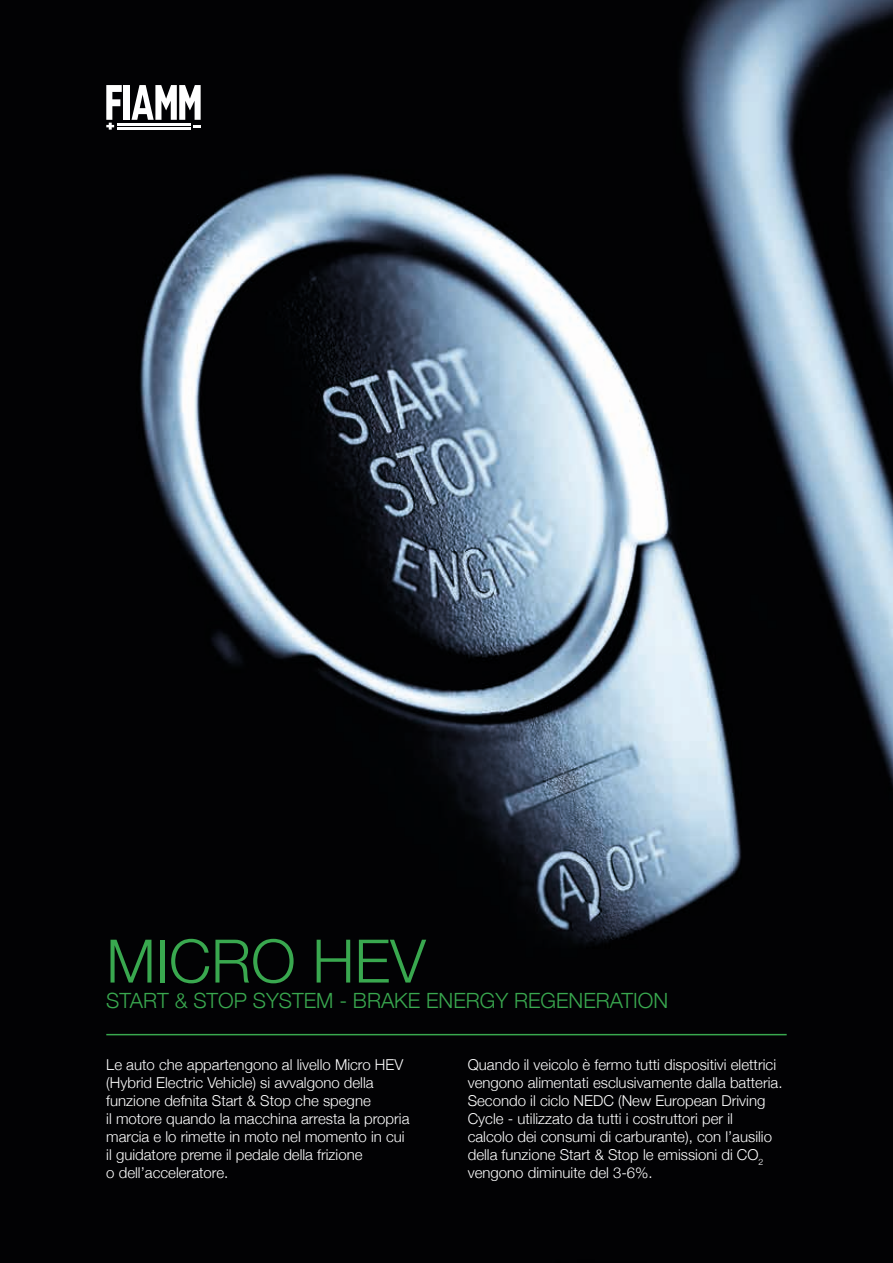
<style>
.page{position:relative;width:893px;height:1263px;background:#fff}
.page>*{position:absolute;margin:0;border:0;box-sizing:border-box;transform-origin:0 0}
.t1{font:300 60px "Helvetica Neue";color:#39a84f}
.t2{font:300 21px "Helvetica Neue";color:#39a84f}
.t3{font:300 15px/18px "Helvetica Neue";color:#fff}
</style>
<div class="page">
<img style="left:0;top:0;width:893px;height:1263px">
<hr style="left:106px;top:1034px;width:681px;height:1px;background:#39a84f">
<hr style="left:117px;top:123px;width:73px;height:2px;background:#fff">
<hr style="left:117px;top:127px;width:73px;height:2px;background:#fff">
<div style="left:124px;top:85px;width:6px;height:35px;background:#fff"></div>
<svg style="left:132px;top:85px;width:69px;height:42px"></svg>
<svg style="left:106px;top:85px;width:16px;height:45px"></svg>
<h1 class="t1" style="left:106px;top:913px;width:321px">MICRO HEV</h1>
<h2 class="t2" style="left:106px;top:983px;width:563px">START &amp; STOP SYSTEM - BRAKE ENERGY REGENERATION</h2>
<p class="t3" style="left:106px;top:1054px;width:305px">Le auto che appartengono al livello Micro HEV (Hybrid Electric Vehicle) si avvalgono della funzione defnita Start &amp; Stop che spegne<br>il motore quando la macchina arresta la propria marcia e lo rimette in moto nel momento in cui il guidatore preme il pedale della frizione<br>o dell’acceleratore.</p>
<p class="t3" style="left:468px;top:1054px;width:316px">Quando il veicolo è fermo tutti dispositivi elettrici vengono alimentati esclusivamente dalla batteria.<br>Secondo il ciclo NEDC (New European Driving Cycle - utilizzato da tutti i costruttori per il<br>calcolo dei consumi di carburante), con l’ausilio della funzione Start &amp; Stop le emissioni di CO<sub>2 </sub>vengono diminuite del 3-6%.</p>
</div>
